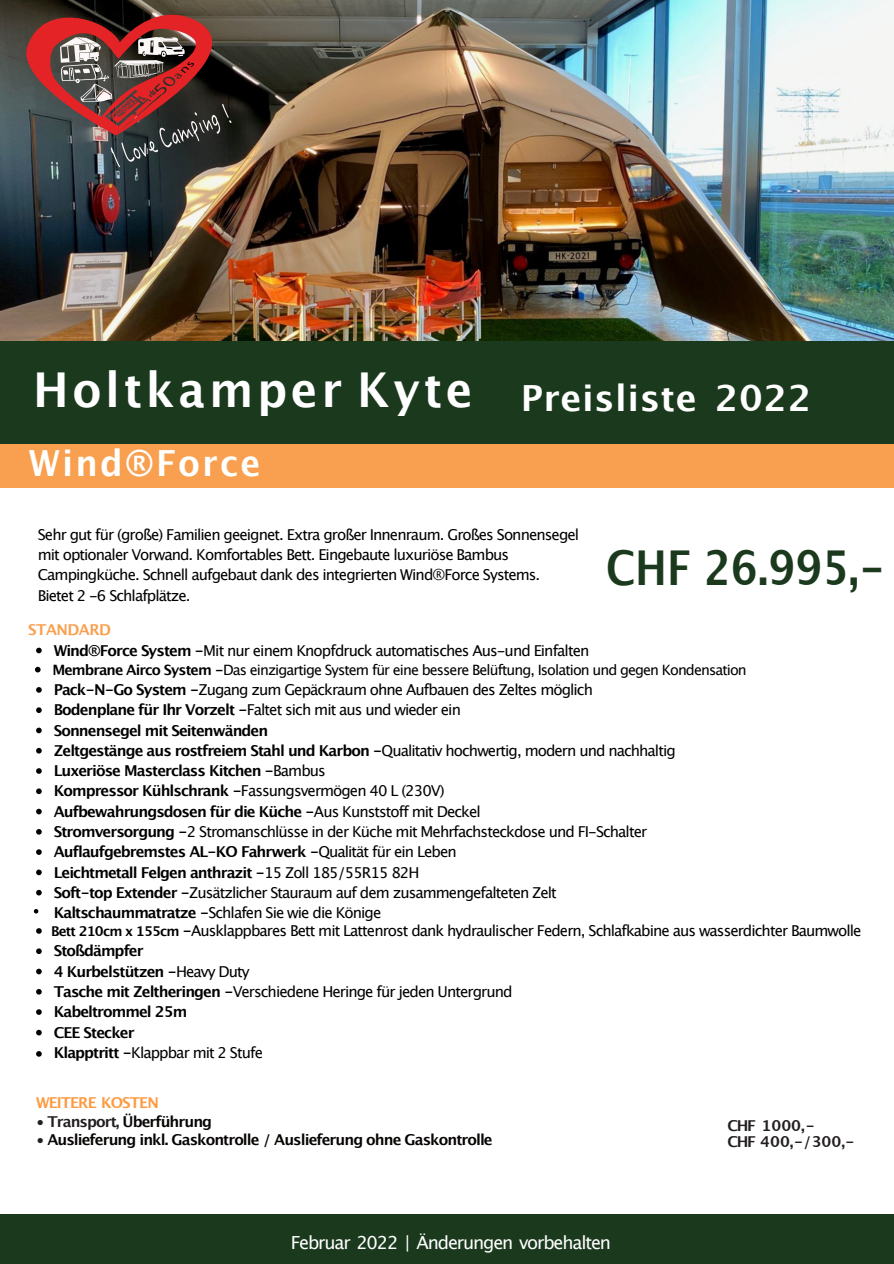
<style>
.page{position:relative;width:894px;height:1264px;background:#fff}
.page>*{position:absolute;margin:0;border:0;box-sizing:border-box;transform-origin:0 0}
.t1{font:700 48px "Lucida Grande";letter-spacing:.08em;color:#fff;scale:.95 1}
.t2{font:700 48px "Lucida Grande";color:#1b391d;scale:.85 1}
.t3{font:700 36px "Lucida Grande";letter-spacing:.065em;color:#fff;scale:.95 1}
.t4{font:18px "Lucida Grande";letter-spacing:-.065em;color:#fff}
.t5{font:15px/20.2px "Lucida Grande";letter-spacing:-.065em;color:#000}
.t6{font:700 15px "Lucida Grande";letter-spacing:-.065em;color:#070504}
.t7{font:700 15px/16.5px "Lucida Grande";color:#231f20}
.t8{font:700 15px "Lucida Grande";letter-spacing:-.065em;color:#fd9a41}
.t9{font:700 15px "Lucida Grande";letter-spacing:-.04em;color:#f8a04f}
.t10{font:14.25px "Lucida Grande";letter-spacing:-.065em;color:#000}
.s1{font-size:36px}
.s2{font-weight:700}
.s3{font-weight:700;font-size:13.5px}
.s4{font-weight:400;color:#231f20}
.s5{color:#231f20}
</style>
<div class="page">
<div style="left:0;top:1213px;width:893px;height:50px;background:#1b391d"></div>
<img style="left:0;top:0;width:893px;height:341px">
<div style="left:0;top:421px;width:893px;height:66px;background:#f8a04f"></div>
<div style="left:0;top:341px;width:893px;height:102px;background:#1b391d"></div>
<svg style="left:36px;top:647px;width:6px;height:6px"></svg>
<svg style="left:35px;top:667px;width:6px;height:5px"></svg>
<svg style="left:36px;top:687px;width:6px;height:5px"></svg>
<svg style="left:36px;top:707px;width:6px;height:6px"></svg>
<svg style="left:36px;top:727px;width:6px;height:6px"></svg>
<svg style="left:36px;top:748px;width:6px;height:5px"></svg>
<svg style="left:36px;top:768px;width:6px;height:5px"></svg>
<svg style="left:36px;top:788px;width:6px;height:6px"></svg>
<svg style="left:36px;top:808px;width:6px;height:6px"></svg>
<svg style="left:36px;top:829px;width:6px;height:5px"></svg>
<svg style="left:36px;top:849px;width:6px;height:6px"></svg>
<svg style="left:36px;top:869px;width:6px;height:6px"></svg>
<svg style="left:36px;top:889px;width:6px;height:6px"></svg>
<svg style="left:34px;top:909px;width:4px;height:4px"></svg>
<svg style="left:36px;top:928px;width:6px;height:5px"></svg>
<svg style="left:36px;top:948px;width:6px;height:6px"></svg>
<svg style="left:36px;top:968px;width:6px;height:6px"></svg>
<svg style="left:36px;top:989px;width:6px;height:5px"></svg>
<svg style="left:36px;top:1009px;width:6px;height:5px"></svg>
<svg style="left:36px;top:1029px;width:6px;height:6px"></svg>
<svg style="left:36px;top:1051px;width:6px;height:5px"></svg>
<svg style="left:15px;top:0;width:247px;height:167px;background:#60403d"></svg>
<h1 class="t1" style="left:33px;top:370px;width:820px">Holtkamper Kyte <span class="s1">Preisliste 2022</span></h1>
<h2 class="t3" style="left:29px;top:448px;width:245px">Wind®Force</h2>
<p class="t5" style="left:38px;top:525px;width:542px">Sehr gut für (große) Familien geeignet. Extra großer Innenraum. Großes Sonnensegel mit optionaler Vorwand. Komfortables Bett. Eingebaute luxuriöse Bambus Campingküche. Schnell aufgebaut dank des integrierten Wind®Force Systems.<br>Bietet 2 -6 Schlafplätze.</p>
<p class="t9" style="left:28px;top:623px;width:84px">STANDARD</p>
<h1 class="t2" style="left:606px;top:547px;width:329px">CHF 26.995,-</h1>
<p class="t5" style="left:54px;top:641px;width:537px"><span class="s2">Wind®Force System -</span>Mit nur einem Knopfdruck automatisches Aus-und Einfalten</p>
<p class="t10" style="left:52px;top:663px;width:695px"><span class="s2">Membrane Airco System -</span>Das einzigartige System für eine bessere Belüftung, Isolation und gegen Kondensation</p>
<p class="t5" style="left:54px;top:680px;width:623px"><span class="s2">Pack-N-Go System -</span>Zugang zum Gepäckraum ohne Aufbauen des Zeltes möglich <span class="s2">Bodenplane für Ihr Vorzelt -</span>Faltet sich mit aus und wieder ein<br><span class="s2">Sonnensegel mit Seitenwänden<br>Zeltgestänge aus rostfreiem Stahl und Karbon -</span>Qualitativ hochwertig, modern und nachhaltig <span class="s2">Luxeriöse Masterclass Kitchen -</span>Bambus<br><span class="s2">Kompressor Kühlschrank -</span>Fassungsvermögen 40 L (230V)<br><span class="s2">Aufbewahrungsdosen für die Küche -</span>Aus Kunststoff mit Deckel<br><span class="s2">Stromversorgung -</span>2 Stromanschlüsse in der Küche mit Mehrfachsteckdose und FI-Schalter <span class="s2">Auflaufgebremstes AL-KO Fahrwerk -</span>Qualität für ein Leben<br><span class="s2">Leichtmetall Felgen anthrazit -</span>15 Zoll 185/55R15 82H<br><span class="s2">Soft-top Extender -</span>Zusätzlicher Stauraum auf dem zusammengefalteten Zelt <span class="s2">Kaltschaummatratze -</span>Schlafen Sie wie die Könige</p>
<p class="t5" style="left:51px;top:921px;width:811px"><span class="s3">Bett 210cm x 155cm</span> <span class="s2">-</span>Ausklappbares Bett mit Lattenrost dank hydraulischer Federn, Schlafkabine aus wasserdichter Baumwolle <span class="s2">Stoßdämpfer<br>4 Kurbelstützen -</span>Heavy Duty<br><span class="s2">Tasche mit Zeltheringen -</span>Verschiedene Heringe für jeden Untergrund<br><span class="s2">Kabeltrommel 25m<br>CEE Stecker<br>Klapptritt -</span>Klappbar mit 2 Stufe</p>
<p class="t8" style="left:36px;top:1096px;width:124px">WEITERE KOSTEN</p>
<p class="t6" style="left:36px;top:1115px;width:177px"><span class="s4">•</span> <span class="s5">Transport,</span> Überführung</p>
<p class="t6" style="left:36px;top:1133px;width:458px"><span class="s4">•</span> Auslieferung inkl. Gaskontrolle / Auslieferung ohne Gaskontrolle</p>
<p class="t4" style="left:290px;top:1235px;width:322px">Februar 2022 | Änderungen vorbehalten</p>
<p class="t7" style="left:727px;top:1118px;width:129px">CHF 1000,-<br>CHF 400,-/300,-</p>
</div>
